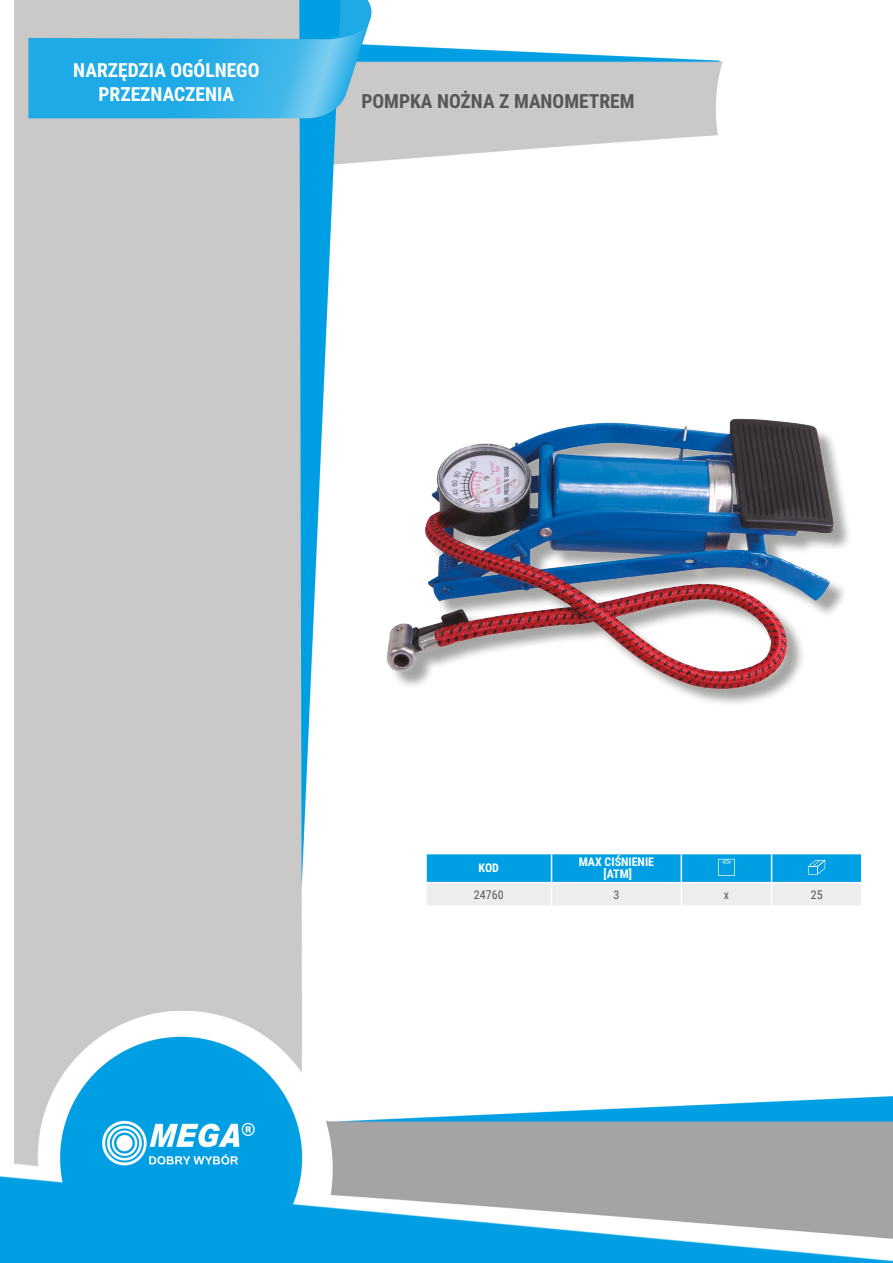
<style>
.page{position:relative;width:893px;height:1263px;background:#fff}
.page>*{position:absolute;margin:0;border:0;box-sizing:border-box;transform-origin:0 0}
.NagĹ_Ăłwek{font:700 19.5px/23.4px "Roboto Condensed";color:#fff;text-align:center}
.Lewo_bez_dzielenia{font:700 19.5px "Roboto Condensed";color:#575756}
.Ĺšrodek_bez_dzieleni{font:700 12px "Roboto Condensed";color:#fff}
.Ĺšrodek__wymuszenie{font:700 12px "Roboto Condensed";color:#fff}
.Indeks{font:12px "Roboto Condensed";color:#575756}
.Center{font:12px "Roboto Condensed";color:#575756}
.Tabelka_nagĹ_Ăłwek{font:700 12px "Roboto Condensed";color:#fff}
</style>
<div class="page">
<img style="left:0;top:0;width:893px;height:1263px">
<div style="left:390px;top:422px;width:462px;height:285px;background:#1d1d1b;opacity:.4"></div>
<img style="left:383px;top:399px;width:459px;height:299px">
<hr style="left:425px;top:854px;width:2px;height:28px;background:#fff">
<hr style="left:425px;top:883px;width:2px;height:22px;background:#fff">
<hr style="left:425px;top:853px;width:126px;height:1px;background:#fff">
<hr style="left:425px;top:882px;width:126px;height:1px;background:#fff">
<hr style="left:425px;top:905px;width:126px;height:2px;background:#fff">
<hr style="left:551px;top:905px;width:130px;height:2px;background:#fff">
<hr style="left:681px;top:905px;width:91px;height:2px;background:#fff">
<hr style="left:772px;top:905px;width:90px;height:2px;background:#fff">
<svg style="left:426px;top:853px;width:436px;height:52px;background:#74c6e9"></svg>
<p class="NagĹ_Ăłwek" style="left:73px;top:58px;width:188px">NARZĘDZIA OGÓLNEGO<br>PRZEZNACZENIA</p>
<p class="Lewo_bez_dzielenia" style="left:361px;top:88px;width:275px">POMPKA NOŻNA Z MANOMETREM</p>
<p class="Tabelka_nagĹ_Ăłwek" style="left:478px;top:860px;width:22px">KOD</p>
<p class="Ĺšrodek_bez_dzieleni" style="left:579px;top:854px;width:77px">MAX CIŚNIENIE</p>
<p class="Ĺšrodek__wymuszenie" style="left:604px;top:866px;width:30px">[ATM]</p>
<p class="Indeks" style="left:474px;top:886px;width:31px">24760</p>
<p class="Center" style="left:613px;top:886px;width:7px">3</p>
<p class="Center" style="left:724px;top:886px;width:7px">x</p>
<p class="Center" style="left:811px;top:886px;width:13px">25</p>
</div>
